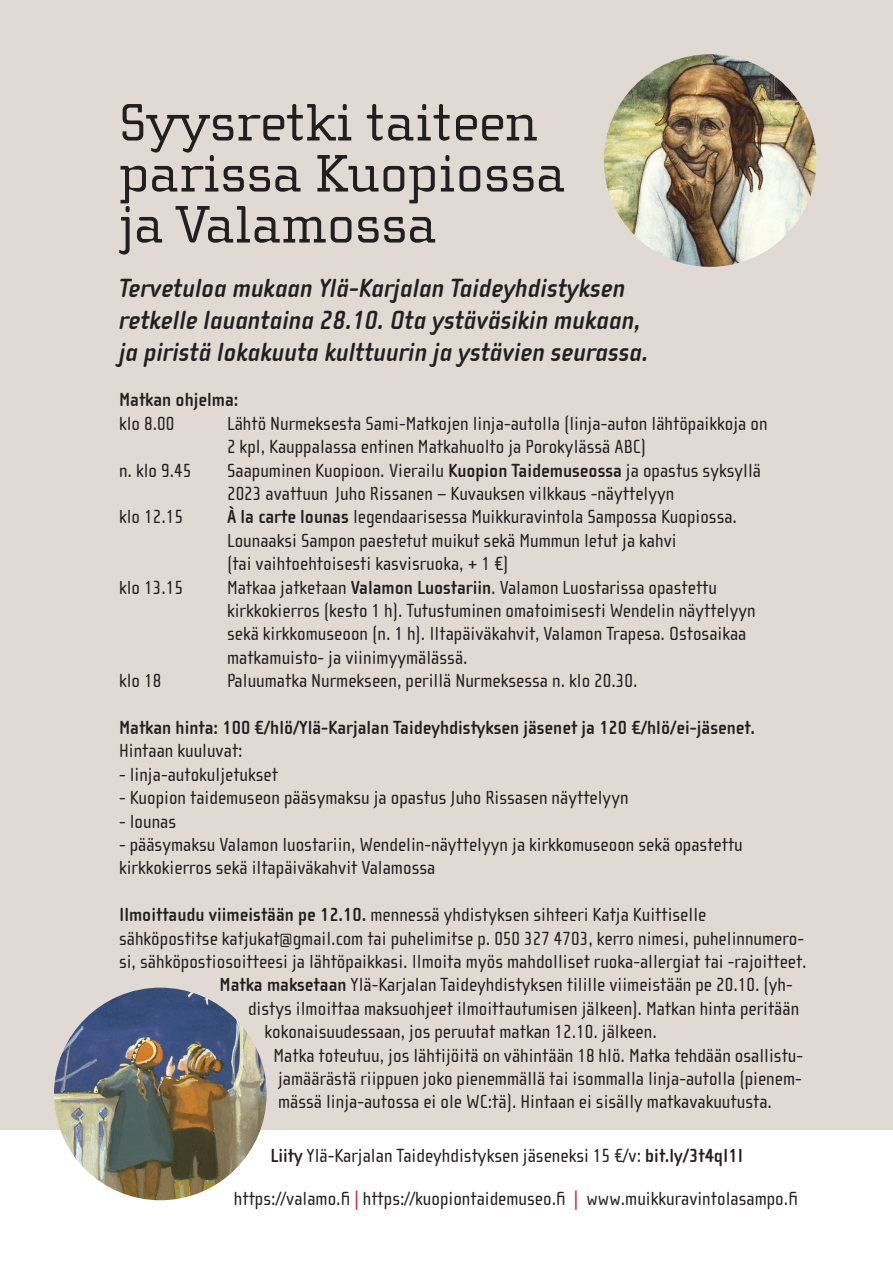
<style>
.page{position:relative;width:893px;height:1263px;background:#fff}
.page>*{position:absolute;margin:0;border:0;box-sizing:border-box;transform-origin:0 0}
.t1{font:54px/51px "Cholla Slab OT";color:#231f20}
.t2{font:italic 700 27px "Cholla Sans OT";color:#231f20}
.leipia{font:19.5px/23.4px "Cholla Sans OT";color:#231f20}
.leipia-2{font:700 19.5px "Cholla Sans OT";color:#231f20}
.s1{font-weight:700}
.s2{font-weight:700;color:#d1232a}
</style>
<div class="page">
<div style="left:0;top:0;width:893px;height:1129px;background:#e1dad4"></div>
<img style="left:604px;top:54px;width:212px;height:213px;border-radius:106px">
<img style="left:54px;top:988px;width:213px;height:212px;border-radius:106px">
<p class="t1" style="left:119px;top:98px;width:448px">Syysretki taiteen parissa Kuopiossa ja Valamossa</p>
<p class="t2" style="left:119px;top:273px;width:508px">Tervetuloa mukaan Ylä-Karjalan Taideyhdistyksen</p>
<p class="t2" style="left:119px;top:305px;width:523px">retkelle lauantaina 28.10. Ota ystäväsikin mukaan,</p>
<p class="t2" style="left:119px;top:338px;width:531px">ja piristä lokakuuta kulttuurin ja ystävien seurassa.</p>
<p class="leipia-2" style="left:119px;top:389px;width:121px">Matkan ohjelma:</p>
<p class="leipia" style="left:119px;top:412px;width:57px">klo 8.00</p>
<p class="leipia" style="left:227px;top:412px;width:542px">Lähtö Nurmeksesta Sami-Matkojen linja-autolla (linja-auton lähtöpaikkoja on<br>2 kpl, Kauppalassa entinen Matkahuolto ja Porokylässä ABC)</p>
<p class="leipia" style="left:119px;top:459px;width:74px">n. klo 9.45</p>
<p class="leipia" style="left:227px;top:459px;width:536px">Saapuminen Kuopioon. Vierailu <span class="s1">Kuopion Taidemuseossa</span> ja opastus syksyllä<br>2023 avattuun Juho Rissanen – Kuvauksen vilkkaus -näyttelyyn</p>
<p class="leipia" style="left:119px;top:505px;width:65px">klo 12.15</p>
<p class="leipia" style="left:227px;top:505px;width:512px"><span class="s1">À la carte lounas</span> legendaarisessa Muikkuravintola Sampossa Kuopiossa.</p>
<p class="leipia" style="left:227px;top:529px;width:451px">Lounaaksi Sampon paestetut muikut sekä Mummun letut ja kahvi (tai vaihtoehtoisesti kasvisruoka, + 1 €)</p>
<p class="leipia" style="left:119px;top:576px;width:65px">klo 13.15</p>
<p class="leipia" style="left:227px;top:576px;width:530px">Matkaa jatketaan <span class="s1">Valamon Luostariin</span>. Valamon Luostarissa opastettu kirkkokierros (kesto 1 h). Tutustuminen omatoimisesti Wendelin näyttelyyn</p>
<p class="leipia" style="left:227px;top:622px;width:521px">sekä kirkkomuseoon (n. 1 h). Iltapäiväkahvit, Valamon Trapesa. Ostosaikaa matkamuisto- ja viinimyymälässä.</p>
<p class="leipia" style="left:119px;top:669px;width:44px">klo 18</p>
<p class="leipia" style="left:227px;top:669px;width:412px">Paluumatka Nurmekseen, perillä Nurmeksessa n. klo 20.30.</p>
<p class="leipia-2" style="left:119px;top:717px;width:637px">Matkan hinta: 100 €/hlö/Ylä-Karjalan Taideyhdistyksen jäsenet ja 120 €/hlö/ei-jäsenet.</p>
<p class="leipia" style="left:119px;top:739px;width:125px">Hintaan kuuluvat:</p>
<p class="leipia" style="left:119px;top:763px;width:161px">- linja-autokuljetukset</p>
<p class="leipia" style="left:119px;top:786px;width:511px">- Kuopion taidemuseon pääsymaksu ja opastus Juho Rissasen näyttelyyn</p>
<p class="leipia" style="left:119px;top:810px;width:59px">- lounas</p>
<p class="leipia" style="left:119px;top:833px;width:625px">- pääsymaksu Valamon luostariin, Wendelin-näyttelyyn ja kirkkomuseoon sekä opastettu</p>
<p class="leipia" style="left:119px;top:856px;width:318px">kirkkokierros sekä iltapäiväkahvit Valamossa</p>
<p class="leipia" style="left:119px;top:903px;width:589px"><span class="s1">Ilmoittaudu viimeistään pe 12.10.</span> mennessä yhdistyksen sihteeri Katja Kuittiselle</p>
<p class="leipia" style="left:119px;top:927px;width:689px">sähköpostitse katjukat@gmail.com tai puhelimitse p. 050 327 4703, kerro nimesi, puhelinnumero&shy;si, sähköpostiosoitteesi ja lähtöpaikkasi. Ilmoita myös mahdolliset ruoka-allergiat tai -rajoitteet.</p>
<p class="leipia" style="left:220px;top:973px;width:575px"><span class="s1">Matka maksetaan</span> Ylä-Karjalan Taideyhdistyksen tilille viimeistään pe 20.10. (yh-</p>
<p class="leipia" style="left:248px;top:997px;width:553px">distys ilmoittaa maksuohjeet ilmoittautumisen jälkeen). Matkan hinta peritään</p>
<p class="leipia" style="left:265px;top:1020px;width:394px">kokonaisuudessaan, jos peruutat matkan 12.10. jälkeen.</p>
<p class="leipia" style="left:274px;top:1044px;width:531px;text-align:justify">Matka toteutuu, jos lähtijöitä on vähintään 18 hlö. Matka tehdään osallistu&shy;jamäärästä riippuen joko pienemmällä tai isommalla linja-autolla (pienem&shy;mässä linja-autossa ei ole WC:tä). Hintaan ei sisälly matkavakuutusta.</p>
<p class="leipia" style="left:271px;top:1144px;width:474px"><span class="s1">Liity</span> Ylä-Karjalan Taideyhdistyksen jäseneksi 15 €/v: <span class="s1">bit.ly/3t4qI1I</span></p>
<p class="leipia" style="left:234px;top:1187px;width:566px">https://valamo.fi <span class="s2">|</span> https://kuopiontaidemuseo.fi <span class="s2">|</span> www.muikkuravintolasampo.fi</p>
</div>
